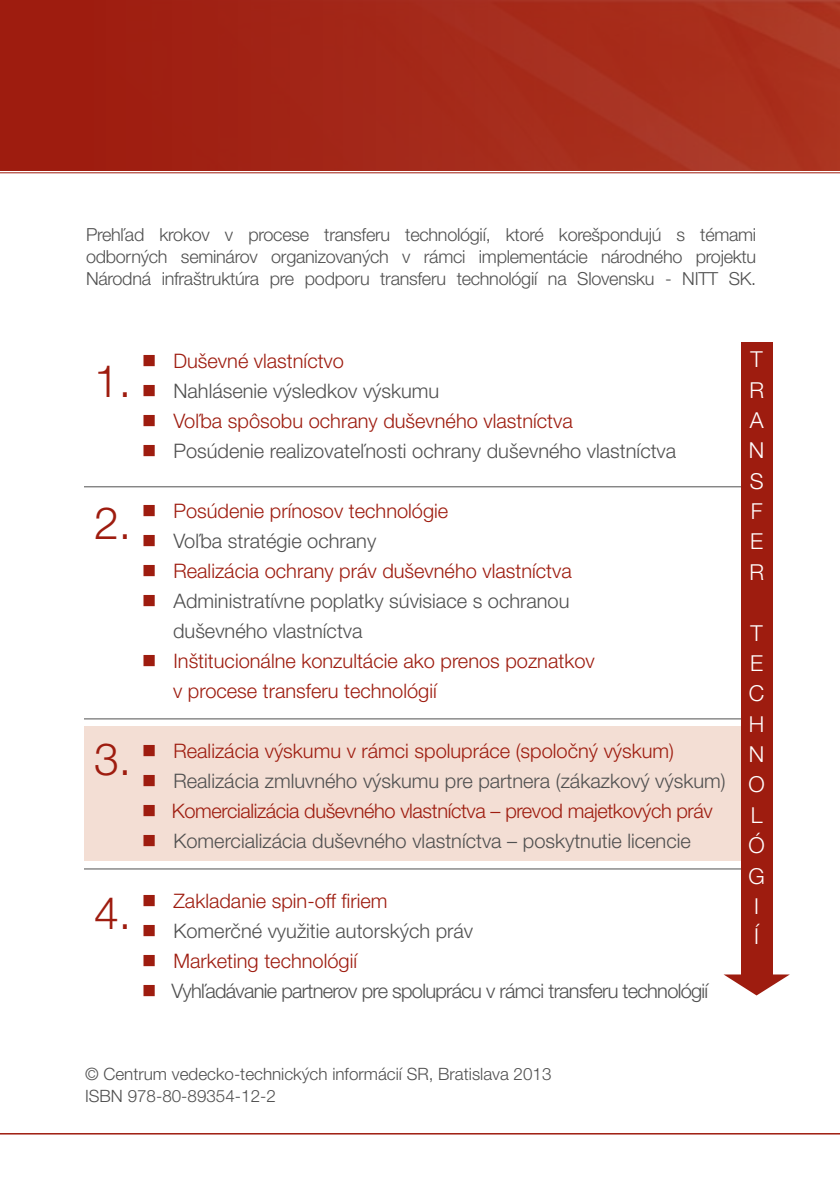
<style>
.page{position:relative;width:840px;height:1191px;background:#fff}
.page>*{position:absolute;margin:0;border:0;box-sizing:border-box;transform-origin:0 0}
.t1{font:300 44.6px "Helvetica Neue LT Pro";color:#9e1c0f}
.t2{font:300 22px/30.4px "Helvetica Neue LT Pro";color:#fff;text-align:justify}
.t3{font:300 20px/30px "Helvetica Neue LT Pro";color:#505050}
.t4{font:300 20px/30px "Helvetica Neue LT Pro";color:#9e1c0f}
.t5{font:300 20px "Helvetica Neue LT Pro";letter-spacing:-.035em;color:#505050}
.t6{font:300 20px "Helvetica Neue LT Pro";letter-spacing:-.02em;color:#9e1c0f}
.t7{font:300 18px/22px "Helvetica Neue LT Pro";letter-spacing:-.015em;color:#505050;text-align:justify}
.t8{font:300 17px/22px "Helvetica Neue LT Pro";color:#505050}
</style>
<div class="page">
<hr style="left:0;top:172px;width:839px;height:1px;background:#9e1c0f">
<hr style="left:0;top:1133px;width:839px;height:1px;background:#9e1c0f">
<div style="left:0;top:0;width:839px;height:170px;background:#9e1c0f"></div>
<div style="left:84px;top:726px;width:686px;height:134px;background:#f3ded4"></div>
<hr style="left:84px;top:486px;width:679px;height:1px;background:#505050">
<hr style="left:84px;top:718px;width:671px;height:1px;background:#505050">
<hr style="left:84px;top:868px;width:673px;height:1px;background:#505050">
<div style="left:740px;top:342px;width:31px;height:636px;background:#9e1c0f"></div>
<svg style="left:723px;top:974px;width:66px;height:21px"></svg>
<img style="left:310px;top:0;width:529px;height:170px">
<p class="t7" style="left:86px;top:223px;width:671px">Prehľad krokov v procese transferu technológií, ktoré korešpondujú s témami odborných seminárov organizovaných v rámci implementácie národného projektu Národná infraštruktúra pre podporu transferu technológií na Slovensku - NITT SK.</p>
<h1 class="t1" style="left:94px;top:354px;width:39px">1.</h1>
<h1 class="t1" style="left:94px;top:495px;width:39px">2.</h1>
<h1 class="t1" style="left:94px;top:732px;width:39px">3.</h1>
<h1 class="t1" style="left:94px;top:886px;width:39px">4.</h1>
<p class="t4" style="left:173px;top:345px;width:172px">Duševné vlastníctvo</p>
<p class="t3" style="left:173px;top:375px;width:267px">Nahlásenie výsledkov výskumu</p>
<p class="t4" style="left:173px;top:405px;width:400px">Voľba spôsobu ochrany duševného vlastníctva</p>
<p class="t3" style="left:173px;top:435px;width:504px">Posúdenie realizovateľnosti ochrany duševného vlastníctva</p>
<p class="t4" style="left:173px;top:495px;width:276px">Posúdenie prínosov technológie</p>
<p class="t3" style="left:173px;top:525px;width:204px">Voľba stratégie ochrany</p>
<p class="t4" style="left:173px;top:555px;width:399px">Realizácia ochrany práv duševného vlastníctva</p>
<p class="t3" style="left:173px;top:585px;width:397px">Administratívne poplatky súvisiace s ochranou duševného vlastníctva</p>
<p class="t4" style="left:173px;top:645px;width:423px">Inštitucionálne konzultácie ako prenos poznatkov v procese transferu technológií</p>
<p class="t4" style="left:173px;top:735px;width:502px">Realizácia výskumu v rámci spolupráce (spoločný výskum)</p>
<p class="t3" style="left:173px;top:765px;width:553px">Realizácia zmluvného výskumu pre partnera (zákazkový výskum)</p>
<p class="t6" style="left:172px;top:798px;width:542px">Komercializácia duševného vlastníctva – prevod majetkových práv</p>
<p class="t3" style="left:173px;top:825px;width:518px">Komercializácia duševného vlastníctva – poskytnutie licencie</p>
<p class="t4" style="left:173px;top:885px;width:215px">Zakladanie spin-off firiem</p>
<p class="t3" style="left:173px;top:915px;width:301px">Komerčné využitie autorských práv</p>
<p class="t4" style="left:173px;top:945px;width:185px">Marketing technológií</p>
<p class="t5" style="left:171px;top:978px;width:538px">Vyhľadávanie partnerov pre spoluprácu v rámci transferu technológií</p>
<p class="t2" style="left:748px;top:344px;width:17px">T R A N S F E R</p>
<p class="t2" style="left:748px;top:617px;width:18px;text-align:left">T<br>E<br>C<br>H<br>N<br>O<br>L<br>Ó<br>G<br>I<br>Í</p>
<p class="t8" style="left:85px;top:1062px;width:467px">© Centrum vedecko-technických informácií SR, Bratislava 2013<br>ISBN 978-80-89354-12-2</p>
</div>
